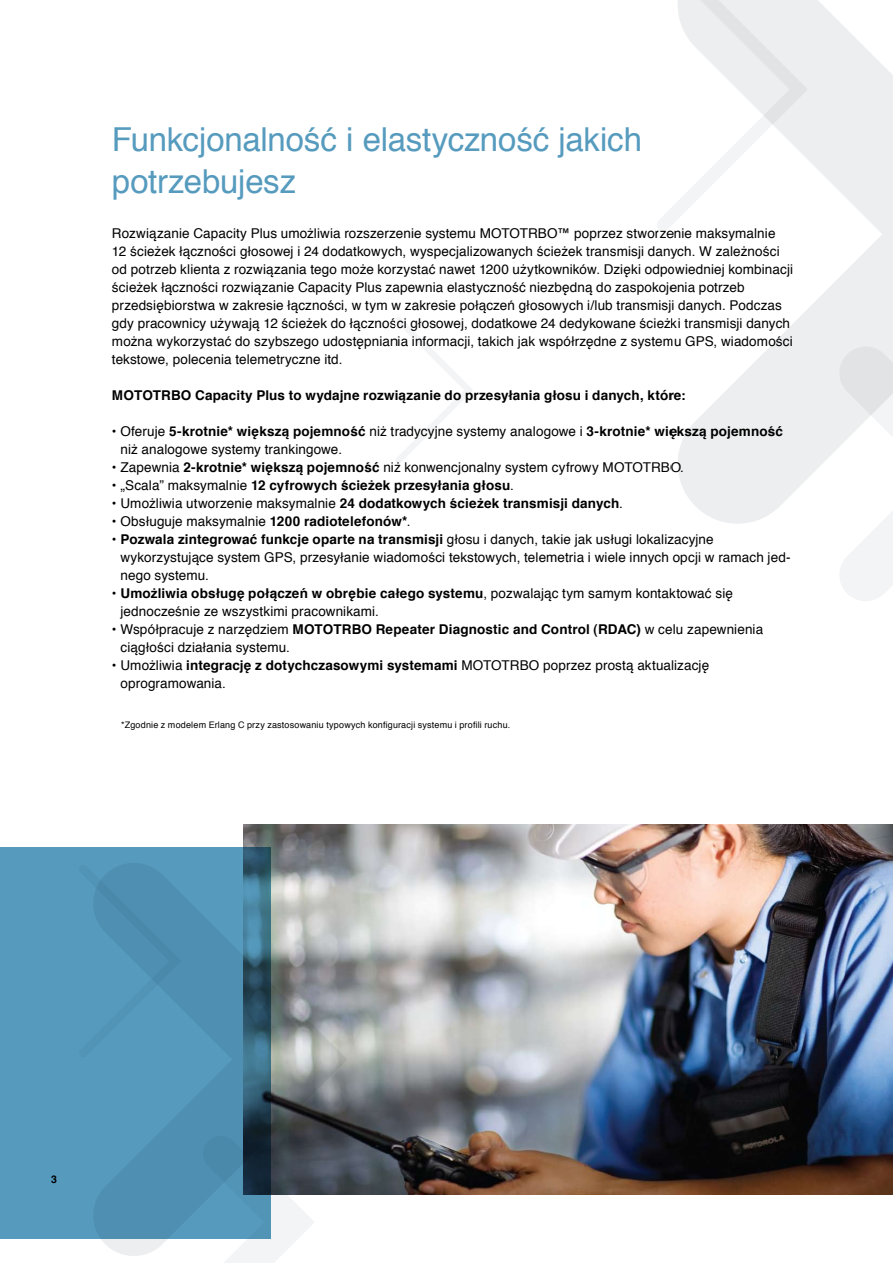
<style>
.page{position:relative;width:893px;height:1263px;background:#fff}
.page>*{position:absolute;margin:0;border:0;box-sizing:border-box;transform-origin:0 0}
.t1{font:33px/42px "Helvetica";letter-spacing:-.01em;color:#569bbe}
.t2{font:13.5px/18px "Helvetica";letter-spacing:.01em;color:#000}
.t3{font:700 13.5px "Helvetica";letter-spacing:.01em;color:#000}
.t4{font:700 10.5px "Helvetica";color:#000}
.t5{font:9px "Helvetica";letter-spacing:.02em;color:#000}
.s1{font-weight:700}
.s2{font-weight:400}
</style>
<div class="page">
<img style="left:243px;top:824px;width:650px;height:370px">
<div style="left:0;top:847px;width:270px;height:392px;background:#569bbe"></div>
<svg style="left:396px;top:317px;width:76px;height:146px"></svg>
<svg style="left:678px;top:0;width:215px;height:524px;fill:#eceeef"></svg>
<svg style="left:837px;top:344px;width:56px;height:257px"></svg>
<svg style="left:657px;top:0;width:151px;height:232px"></svg>
<svg style="left:94px;top:859px;width:253px;height:397px"></svg>
<svg style="left:201px;top:1134px;width:114px;height:129px"></svg>
<svg style="left:94px;top:864px;width:88px;height:194px"></svg>
<h1 class="t1" style="left:112px;top:118px;width:532px">Funkcjonalność i elastyczność jakich potrzebujesz</h1>
<p class="t2" style="left:112px;top:224px;width:683px">Rozwiązanie Capacity Plus umożliwia rozszerzenie systemu MOTOTRBO™ poprzez stworzenie maksymalnie 12 ścieżek łączności głosowej i 24 dodatkowych, wyspecjalizowanych ścieżek transmisji danych. W zależności od potrzeb klienta z rozwiązania tego może korzystać nawet 1200 użytkowników. Dzięki odpowiedniej kombinacji ścieżek łączności rozwiązanie Capacity Plus zapewnia elastyczność niezbędną do zaspokojenia potrzeb przedsiębiorstwa w zakresie łączności, w tym w zakresie połączeń głosowych i/lub transmisji danych. Podczas gdy pracownicy używają 12 ścieżek do łączności głosowej, dodatkowe 24 dedykowane ścieżki transmisji danych można wykorzystać do szybszego udostępniania informacji, takich jak współrzędne z systemu GPS, wiadomości tekstowe, polecenia telemetryczne itd.</p>
<p class="t3" style="left:112px;top:383px;width:575px">MOTOTRBO Capacity Plus to wydajne rozwiązanie do przesyłania głosu i danych, które:</p>
<p class="t2" style="left:120px;top:422px;width:664px;text-indent:-8px">• Oferuje <span class="s1">5-krotnie* większą pojemność</span> niż tradycyjne systemy analogowe i <span class="s1">3-krotnie* większą pojemność </span>niż analogowe systemy trankingowe.</p>
<p class="t2" style="left:112px;top:458px;width:573px">• Zapewnia <span class="s1">2-krotnie* większą pojemność</span> niż konwencjonalny system cyfrowy MOTOTRBO.</p>
<p class="t3" style="left:112px;top:473px;width:403px"><span class="s2">• „Scala” maksymalnie</span> 12 cyfrowych ścieżek przesyłania głosu<span class="s2">.</span></p>
<p class="t3" style="left:112px;top:491px;width:513px"><span class="s2">• Umożliwia utworzenie maksymalnie</span> 24 dodatkowych ścieżek transmisji danych<span class="s2">.</span></p>
<p class="t2" style="left:112px;top:512px;width:300px">• Obsługuje maksymalnie <span class="s1">1200 radiotelefonów*</span>.</p>
<p class="t2" style="left:120px;top:530px;width:672px;text-indent:-8px">• <span class="s1">Pozwala zintegrować funkcje oparte na transmisji</span> głosu i danych, takie jak usługi lokalizacyjne wykorzystujące system GPS, przesyłanie wiadomości tekstowych, telemetria i wiele innych opcji w ramach jed&shy;nego systemu.</p>
<p class="t2" style="left:120px;top:584px;width:614px;text-indent:-8px">• <span class="s1">Umożliwia obsługę połączeń w obrębie całego systemu</span>, pozwalając tym samym kontaktować się jednocześnie ze wszystkimi pracownikami.</p>
<p class="t2" style="left:120px;top:620px;width:644px;text-indent:-8px">• Współpracuje z narzędziem <span class="s1">MOTOTRBO Repeater Diagnostic and Control (RDAC)</span> w celu zapewnienia ciągłości działania systemu.</p>
<p class="t2" style="left:120px;top:656px;width:590px;text-indent:-8px">• Umożliwia <span class="s1">integrację z dotychczasowymi systemami</span> MOTOTRBO poprzez prostą aktualizację oprogramowania.</p>
<p class="t5" style="left:121px;top:717px;width:391px">*Zgodnie z modelem Erlang C przy zastosowaniu typowych konfiguracji systemu i profili ruchu.</p>
<p class="t4" style="left:51px;top:1169px;width:7px">3</p>
</div>
